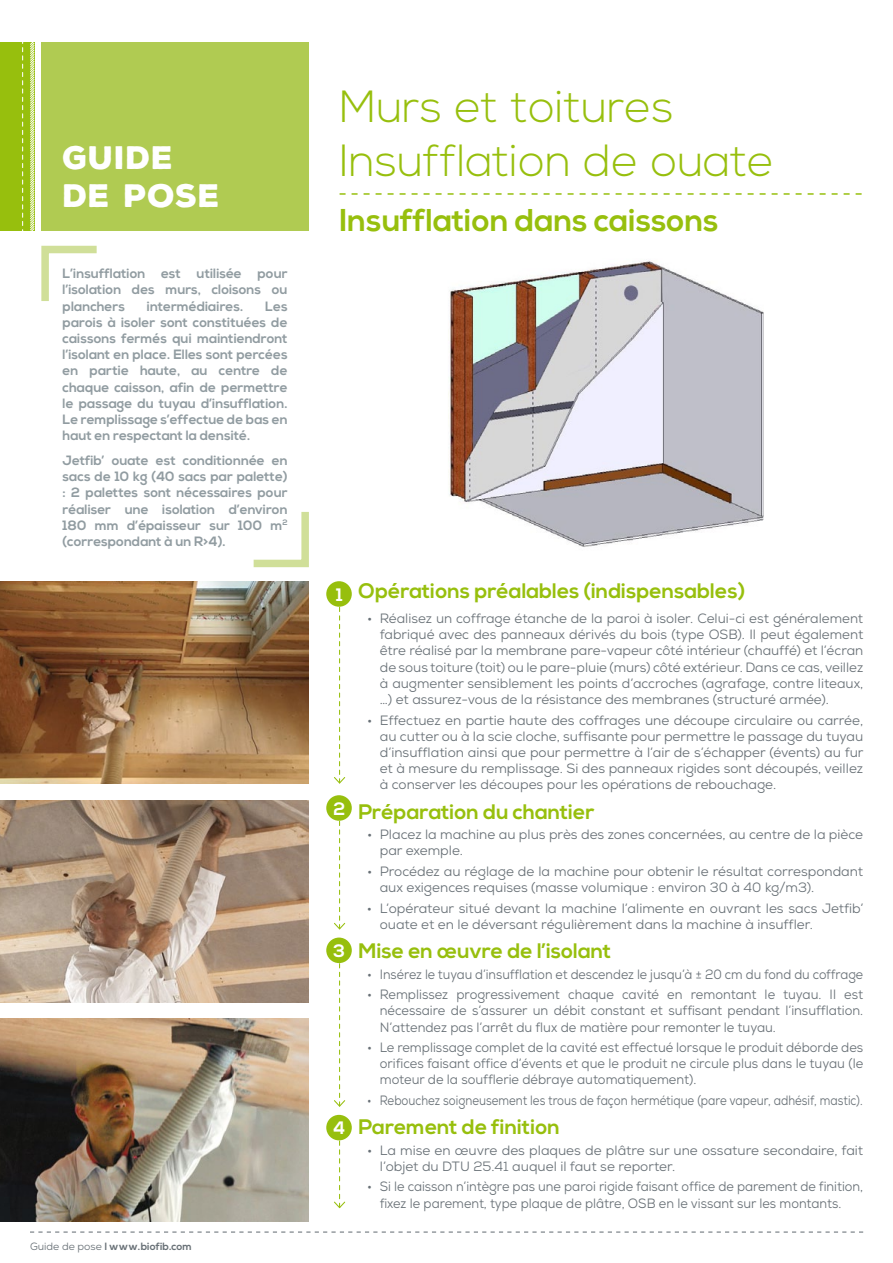
<style>
.page{position:relative;width:893px;height:1263px;background:#fff}
.page>*{position:absolute;margin:0;border:0;box-sizing:border-box;transform-origin:0 0}
.t1{font:300 45px/54px "Nexa";color:#97bf0d}
.t2{font:700 31.5px "Nexa";color:#97bf0d}
.t3{font:900 31.5px/37.8px "Nexa Rust Sans";letter-spacing:.02em;color:#fff}
.t4{font:700 21px "Nexa";color:#97bf0d}
.t5{font:700 18px "Nexa";color:#fff}
.t6{font:13.5px/16.2px "Nexa";color:#687076}
.t7{font:700 13.5px/16.2px "Nexa";color:#919ca1;text-align:justify}
.t8{font:13.5px/16.2px "Nexa";color:#687076;text-align:justify;scale:.95 1}
.t9{font:13.5px/16.2px "Nexa";color:#687076;scale:.94 1}
.t10{font:13.5px "Nexa";color:#687076;scale:.85 1}
.t11{font:13.5px "Nexa";color:#687076;scale:.92 1}
.t12{font:700 10.5px "Nexa";color:#687076}
.s1{font-weight:400}
</style>
<div class="page">
<svg style="left:340px;top:193px;width:522px;height:2px"></svg>
<svg style="left:334px;top:607px;width:12px;height:177px"></svg>
<svg style="left:334px;top:821px;width:12px;height:109px"></svg>
<svg style="left:334px;top:963px;width:12px;height:144px"></svg>
<div style="left:326px;top:581px;width:26px;height:26px;background:#97bf0d;border-radius:50%"></div>
<div style="left:326px;top:795px;width:26px;height:26px;background:#97bf0d;border-radius:50%"></div>
<div style="left:326px;top:937px;width:26px;height:26px;background:#97bf0d;border-radius:50%"></div>
<img style="left:0;top:581px;width:309px;height:203px">
<img style="left:0;top:800px;width:309px;height:202px">
<img style="left:0;top:1019px;width:309px;height:202px">
<div style="left:41px;top:42px;width:268px;height:189px;background:#b0cb52"></div>
<div style="left:0;top:42px;width:34px;height:189px;background:#97bf0d"></div>
<svg style="left:30px;top:42px;width:5px;height:189px"></svg>
<svg style="left:22px;top:42px;width:1px;height:189px"></svg>
<img style="left:448px;top:261px;width:315px;height:286px">
<svg style="left:30px;top:1231px;width:833px;height:1px"></svg>
<svg style="left:41px;top:245px;width:56px;height:56px"></svg>
<svg style="left:253px;top:512px;width:56px;height:56px"></svg>
<svg style="left:334px;top:1141px;width:12px;height:68px"></svg>
<div style="left:326px;top:1115px;width:26px;height:25px;background:#97bf0d;border-radius:50%"></div>
<h2 class="t3" style="left:63px;top:139px;width:159px">GUIDE<br>DE POSE</h2>
<p class="t7" style="left:63px;top:266px;width:227px">L’insufflation est utilisée pour l’isolation des murs, cloisons ou planchers</p>
<p class="t7" style="left:147px;top:298px;width:98px">intermédiaires.</p>
<p class="t7" style="left:63px;top:298px;width:227px;text-indent:203px">Les parois à isoler sont constituées de caissons fermés qui maintiendront l’isolant en place. Elles sont percées en partie haute, au centre de chaque caisson, afin de permettre le passage du tuyau d’insufflation.<br>Le remplissage s’effectue de bas en haut en respectant la densité.</p>
<p class="t7" style="left:63px;top:453px;width:227px">Jetfib’ ouate est conditionnée en sacs de 10 kg (40 sacs par palette) : 2 palettes sont nécessaires pour réaliser une isolation d’environ 180 mm d’épaisseur sur 100 m<sup>2 </sup>(correspondant à un R&gt;4).</p>
<p class="t12" style="left:30px;top:1240px;width:163px"><span class="s1">Guide de pose</span> l www.biofib.com</p>
<h1 class="t1" style="left:340px;top:82px;width:436px">Murs et toitures<br>Insufflation de ouate</h1>
<h2 class="t2" style="left:340px;top:202px;width:381px">Insufflation dans caissons</h2>
<h3 class="t5" style="left:336px;top:584px;width:8px">1</h3>
<h3 class="t5" style="left:333px;top:798px;width:13px">2</h3>
<h3 class="t5" style="left:333px;top:940px;width:13px">3</h3>
<h3 class="t5" style="left:333px;top:1118px;width:14px">4</h3>
<h3 class="t4" style="left:358px;top:579px;width:388px">Opérations préalables (indispensables)</h3>
<p class="t6" style="left:380px;top:610px;width:485px;text-align:justify;text-indent:-13px">• Réalisez un coffrage étanche de la paroi à isoler. Celui-ci est généralement fabriqué avec des panneaux dérivés du bois (type OSB). Il peut également être réalisé par la membrane pare-vapeur côté intérieur (chauffé) et l’écran de sous toiture (toit) ou le pare-pluie (murs) côté extérieur. Dans ce cas, veillez à augmenter sensiblement les points d’accroches (agrafage, contre liteaux, …) et assurez-vous de la résistance des membranes (structuré armée).</p>
<p class="t6" style="left:380px;top:712px;width:485px;text-align:justify;text-indent:-13px">• Effectuez en partie haute des coffrages une découpe circulaire ou carrée, au cutter ou à la scie cloche, suffisante pour permettre le passage du tuyau d’insufflation ainsi que pour permettre à l’air de s’échapper (évents) au fur et à mesure du remplissage. Si des panneaux rigides sont découpés, veillez à conserver les découpes pour les opérations de rebouchage.</p>
<h3 class="t4" style="left:358px;top:799px;width:237px">Préparation du chantier</h3>
<p class="t6" style="left:380px;top:826px;width:485px;text-indent:-13px">• Placez la machine au plus près des zones concernées, au centre de la pièce par exemple.</p>
<p class="t6" style="left:380px;top:863px;width:485px;text-indent:-13px">• Procédez au réglage de la machine pour obtenir le résultat correspondant aux exigences requises (masse volumique : environ 30 à 40 kg/m3).</p>
<p class="t6" style="left:380px;top:900px;width:485px;text-indent:-13px">• L’opérateur situé devant la machine l’alimente en ouvrant les sacs Jetfib’ ouate et en le déversant régulièrement dans la machine à insuffler.</p>
<h3 class="t4" style="left:358px;top:939px;width:254px">Mise en œuvre de l’isolant</h3>
<p class="t11" style="left:367px;top:965px;width:541px">• Insérez le tuyau d’insufflation et descendez le jusqu’à ± 20 cm du fond du coffrage</p>
<p class="t8" style="left:380px;top:986px;width:510px;text-indent:-13px">• Remplissez progressivement chaque cavité en remontant le tuyau. Il est nécessaire de s’assurer un débit constant et suffisant pendant l’insufflation.<br>N’attendez pas l’arrêt du flux de matière pour remonter le tuyau.</p>
<p class="t8" style="left:380px;top:1039px;width:510px;text-indent:-13px">• Le remplissage complet de la cavité est effectué lorsque le produit déborde des orifices faisant office d’évents et que le produit ne circule plus dans le tuyau (le moteur de la soufflerie débraye automatiquement).</p>
<p class="t10" style="left:367px;top:1091px;width:585px">• Rebouchez soigneusement les trous de façon hermétique (pare vapeur, adhésif, mastic).</p>
<h3 class="t4" style="left:358px;top:1115px;width:203px">Parement de finition</h3>
<p class="t6" style="left:380px;top:1142px;width:485px;text-indent:-13px">• La mise en œuvre des plaques de plâtre sur une ossature secondaire, fait l’objet du DTU 25.41 auquel il faut se reporter.</p>
<p class="t9" style="left:380px;top:1179px;width:516px;text-indent:-13px">• Si le caisson n’intègre pas une paroi rigide faisant office de parement de finition, fixez le parement, type plaque de plâtre, OSB en le vissant sur les montants.</p>
</div>
